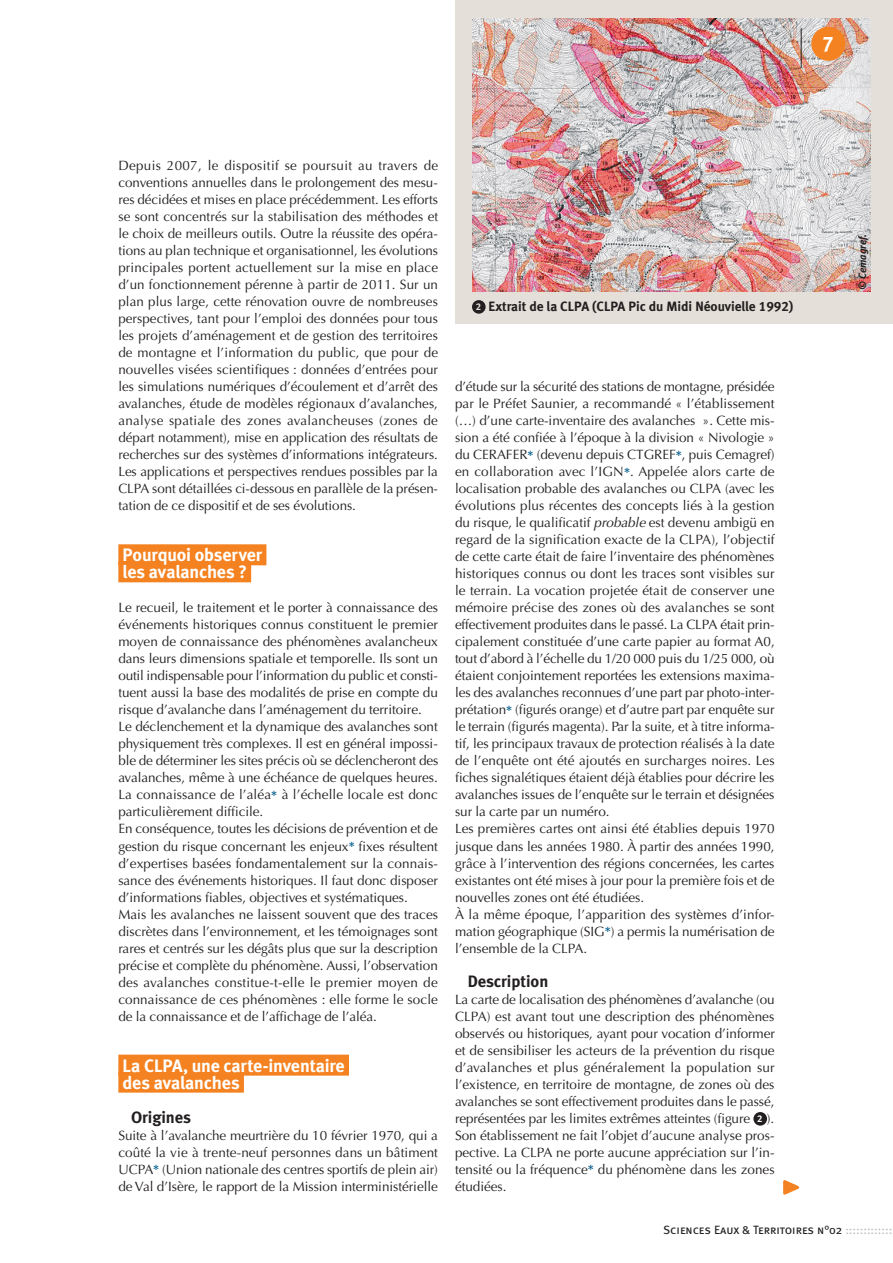
<style>
.page{position:relative;width:893px;height:1263px;background:#fff}
.page>*{position:absolute;margin:0;border:0;box-sizing:border-box;transform-origin:0 0}
.t1{font:21px "Meta Bold Caps Expert";color:#fff}
.H1_L1{font:18px "Meta Bold LF";letter-spacing:-.01em;color:#fff}
.H1_L2{font:18px "Meta Bold LF";letter-spacing:-.01em;color:#fff}
.t2{font:16.5px "Meta Bold LF";color:#231f20}
.t3{font:13.5px/17px "Optima";letter-spacing:-.005em;color:#231f20;text-align:justify}
.titre_tableau{font:13.5px "Meta Bold LF";color:#231f20}
.t4{font:12px "Meta Book Caps";letter-spacing:-.005em;color:#231f20}
.crédit_photo{font:italic 10.5px "Meta Bold LF";color:#231f20}
.t5{font:9.75px "Meta Bold LF";color:#fff}
.t6{font:9.75px "Meta Bold LF";color:#e4e0d9}
.s1{font-weight:700;color:#005c8a}
.s2{font-style:italic}
.s3{color:#bcbdc0}
</style>
<div class="page">
<div style="left:455px;top:0;width:438px;height:323px;background:#e4e0d9"></div>
<div style="left:118px;top:544px;width:148px;height:21px;background:#f58220"></div>
<div style="left:118px;top:561px;width:133px;height:21px;background:#f58220"></div>
<div style="left:118px;top:1054px;width:231px;height:21px;background:#f58220"></div>
<div style="left:118px;top:1071px;width:126px;height:21px;background:#f58220"></div>
<div style="left:753px;top:1112px;width:14px;height:13px;background:#231f20;border-radius:50%"></div>
<svg style="left:783px;top:1180px;width:17px;height:15px"></svg>
<img style="left:472px;top:18px;width:398px;height:273px">
<div style="left:472px;top:300px;width:14px;height:14px;background:#231f20;border-radius:50%"></div>
<div style="left:811px;top:27px;width:34px;height:34px;background:#f58220;border-radius:50%"></div>
<hr style="left:801px;top:28px;width:1px;height:40px;background:#231f20">
<p class="t1" style="left:823px;top:31px;width:12px">7</p>
<p class="t3" style="left:118px;top:157px;width:321px">Depuis 2007, le dispositif se poursuit au travers de conventions annuelles dans le prolongement des mesu&shy;res décidées et mises en place précédemment. Les efforts se sont concentrés sur la stabilisation des méthodes et le choix de meilleurs outils. Outre la réussite des opéra&shy;tions au plan technique et organisationnel, les évolutions principales portent actuellement sur la mise en place d’un fonctionnement pérenne à partir de 2011. Sur un plan plus large, cette rénovation ouvre de nombreuses perspectives, tant pour l’emploi des données pour tous les projets d’aménagement et de gestion des territoires de montagne et l’information du public, que pour de nouvelles visées scientifiques : données d’entrées pour les simulations numériques d’écoulement et d’arrêt des avalanches, étude de modèles régionaux d’avalanches, analyse spatiale des zones avalancheuses (zones de départ notamment), mise en application des résultats de recherches sur des systèmes d’informations intégrateurs.<br>Les applications et perspectives rendues possibles par la CLPA sont détaillées ci-dessous en parallèle de la présen&shy;tation de ce dispositif et de ses évolutions.</p>
<p class="H1_L1" style="left:123px;top:544px;width:141px">Pourquoi observer</p>
<p class="H1_L2" style="left:123px;top:561px;width:126px">les avalanches ?</p>
<p class="t3" style="left:118px;top:599px;width:321px">Le recueil, le traitement et le porter à connaissance des événements historiques connus constituent le premier moyen de connaissance des phénomènes avalancheux dans leurs dimensions spatiale et temporelle. Ils sont un outil indispensable pour l’information du public et consti&shy;tuent aussi la base des modalités de prise en compte du risque d’avalanche dans l’aménagement du territoire.</p>
<p class="t3" style="left:118px;top:718px;width:321px">Le déclenchement et la dynamique des avalanches sont physiquement très complexes. Il est en général impossi&shy;ble de déterminer les sites précis où se déclencheront des avalanches, même à une échéance de quelques heures.<br>La connaissance de l’aléa<span class="s1">*</span> à l’échelle locale est donc particulièrement difficile.</p>
<p class="t3" style="left:118px;top:821px;width:321px">En conséquence, toutes les décisions de prévention et de gestion du risque concernant les enjeux<span class="s1">*</span> fixes résultent d’expertises basées fondamentalement sur la connais&shy;sance des événements historiques. Il faut donc disposer d’informations fiables, objectives et systématiques.</p>
<p class="t3" style="left:118px;top:906px;width:321px">Mais les avalanches ne laissent souvent que des traces discrètes dans l’environnement, et les témoignages sont rares et centrés sur les dégâts plus que sur la description précise et complète du phénomène. Aussi, l’observation des avalanches constitue-t-elle le premier moyen de connaissance de ces phénomènes : elle forme le socle de la connaissance et de l’affichage de l’aléa.</p>
<p class="H1_L1" style="left:123px;top:1055px;width:224px">La CLPA, une carte-inventaire</p>
<p class="H1_L2" style="left:123px;top:1072px;width:119px">des avalanches</p>
<h2 class="t2" style="left:131px;top:1107px;width:61px">Origines</h2>
<p class="t3" style="left:118px;top:1127px;width:321px">Suite à l’avalanche meurtrière du 10 février 1970, qui a coûté la vie à trente-neuf personnes dans un bâtiment UCPA<span class="s1">*</span> (Union nationale des centres sportifs de plein air) de Val d’Isère, le rapport de la Mission interministérielle</p>
<p class="t6" style="left:476px;top:301px;width:7px">2</p>
<p class="titre_tableau" style="left:489px;top:298px;width:306px">Extrait de la CLPA (CLPA Pic du Midi Néouvielle 1992)</p>
<p class="t3" style="left:455px;top:378px;width:321px">d’étude sur la sécurité des stations de montagne, présidée par le Préfet Saunier, a recommandé « l’établissement (…) d’une carte-inventaire des avalanches ». Cette mis&shy;sion a été confiée à l’époque à la division « Nivologie » du CERAFER<span class="s1">*</span> (devenu depuis CTGREF<span class="s1">*</span>, puis Cemagref) en collaboration avec l’IGN<span class="s1">*</span>. Appelée alors carte de localisation probable des avalanches ou CLPA (avec les évolutions plus récentes des concepts liés à la gestion du risque, le qualificatif <span class="s2">probable</span> est devenu ambigü en regard de la signification exacte de la CLPA), l’objectif de cette carte était de faire l’inventaire des phénomènes historiques connus ou dont les traces sont visibles sur le terrain. La vocation projetée était de conserver une mémoire précise des zones où des avalanches se sont effectivement produites dans le passé. La CLPA était prin&shy;cipalement constituée d’une carte papier au format A0, tout d’abord à l’échelle du 1/20 000 puis du 1/25 000, où étaient conjointement reportées les extensions maxima&shy;les des avalanches reconnues d’une part par photo-inter&shy;prétation<span class="s1">*</span> (figurés orange) et d’autre part par enquête sur le terrain (figurés magenta). Par la suite, et à titre informa&shy;tif, les principaux travaux de protection réalisés à la date de l’enquête ont été ajoutés en surcharges noires. Les fiches signalétiques étaient déjà établies pour décrire les avalanches issues de l’enquête sur le terrain et désignées sur la carte par un numéro.</p>
<p class="t3" style="left:455px;top:821px;width:321px">Les premières cartes ont ainsi été établies depuis 1970 jusque dans les années 1980. À partir des années 1990, grâce à l’intervention des régions concernées, les cartes existantes ont été mises à jour pour la première fois et de nouvelles zones ont été étudiées.</p>
<p class="t3" style="left:455px;top:906px;width:321px">À la même époque, l’apparition des systèmes d’infor&shy;mation géographique (SIG<span class="s1">*</span>) a permis la numérisation de l’ensemble de la CLPA.</p>
<h2 class="t2" style="left:468px;top:971px;width:82px">Description</h2>
<p class="t3" style="left:455px;top:991px;width:321px">La carte de localisation des phénomènes d’avalanche (ou CLPA) est avant tout une description des phénomènes observés ou historiques, ayant pour vocation d’informer et de sensibiliser les acteurs de la prévention du risque d’avalanches et plus généralement la population sur l’existence, en territoire de montagne, de zones où des avalanches se sont effectivement produites dans le passé, représentées par les limites extrêmes atteintes (figure</p>
<p class="t5" style="left:757px;top:1112px;width:7px">2</p>
<p class="t3" style="left:767px;top:1110px;width:9px">).</p>
<p class="t3" style="left:455px;top:1127px;width:321px">Son établissement ne fait l’objet d’aucune analyse pros&shy;pective. La CLPA ne porte aucune appréciation sur l’in&shy;tensité ou la fréquence<span class="s1">*</span> du phénomène dans les zones étudiées.</p>
<p class="crédit_photo" style="left:856px;top:290px;width:58px;rotate:-90deg">© Cemagref.</p>
<p class="t4" style="left:663px;top:1223px;width:231px">Sciences Eaux &amp; Territoires n°02 <span class="s3">:::::::::::::</span></p>
</div>
